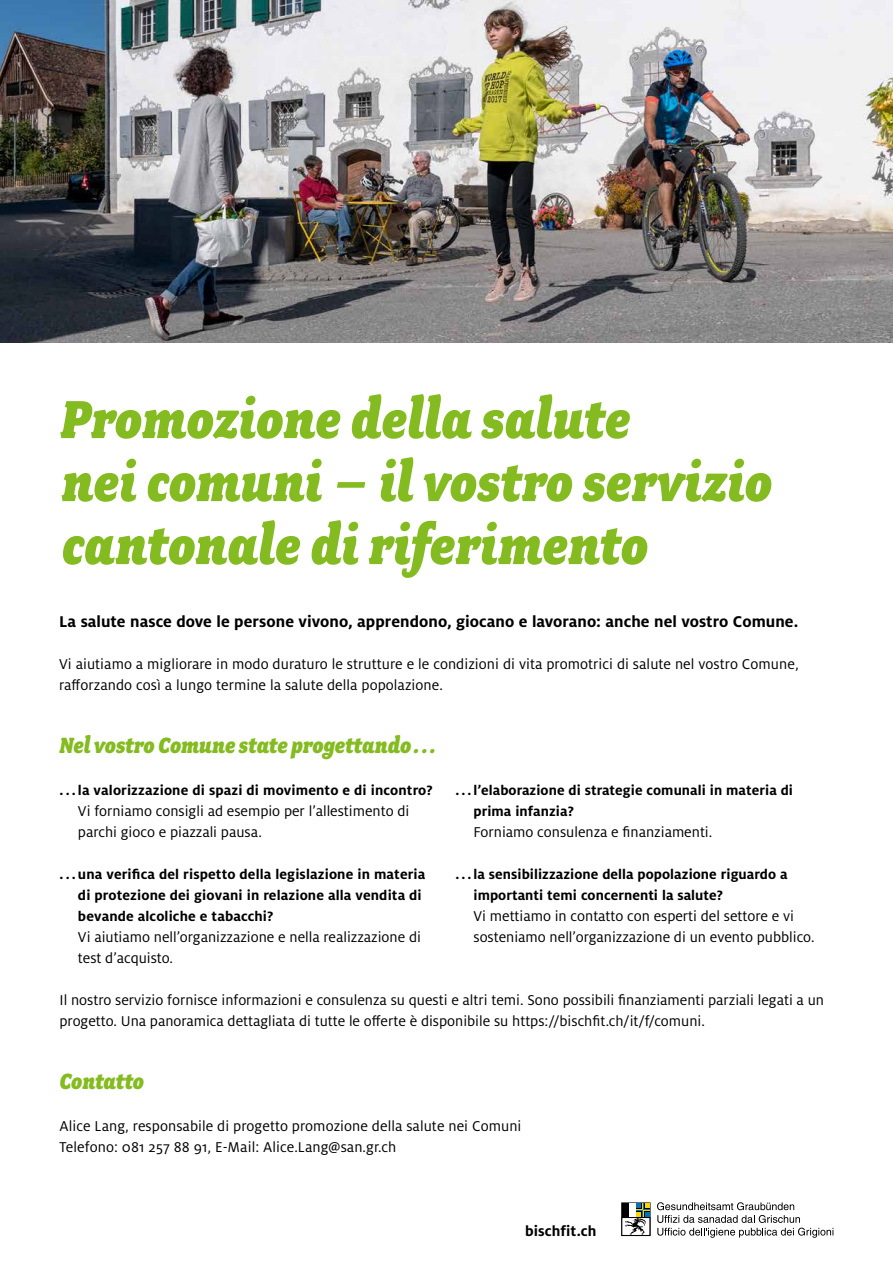
<style>
.page{position:relative;width:893px;height:1263px;background:#fff}
.page>*{position:absolute;margin:0;border:0;box-sizing:border-box;transform-origin:0 0}
.t1{font:italic 900 60px/63px "Fairplex Narrow";letter-spacing:.005em;color:#84bb20}
.t2{font:italic 900 24.75px "Fairplex Narrow";letter-spacing:.005em;color:#84bb20}
.t3{font:700 17.25px "Milo OT";letter-spacing:.005em;color:#000}
.t4{font:15.75px/21px "Milo OT";color:#000}
.t5{font:700 15.75px "Milo OT";letter-spacing:.005em;color:#000}
.t6{font:700 15px/21px "Milo OT";letter-spacing:.01em;color:#000}
</style>
<div class="page">
<svg style="left:657px;top:1202px;width:176px;height:36px"></svg>
<svg style="left:621px;top:1202px;width:30px;height:1px"></svg>
<svg style="left:621px;top:1203px;width:30px;height:33px"></svg>
<img style="left:0;top:0;width:893px;height:342px">
<h1 class="t1" style="left:61px;top:387px;width:713px">Promozione della salute<br>nei comuni – il vostro servizio cantonale di riferimento</h1>
<p class="t3" style="left:59px;top:612px;width:741px">La salute nasce dove le persone vivono, apprendono, giocano e lavorano: anche nel vostro Comune.</p>
<p class="t4" style="left:59px;top:654px;width:741px">Vi aiutiamo a migliorare in modo duraturo le strutture e le condizioni di vita promotrici di salute nel vostro Comune, rafforzando così a lungo termine la salute della popolazione.</p>
<h2 class="t2" style="left:60px;top:731px;width:378px">Nel vostro Comune state progettando . . .</h2>
<p class="t6" style="left:60px;top:780px;width:375px">. . . la valorizzazione di spazi di movimento e di incontro?</p>
<p class="t4" style="left:78px;top:801px;width:333px">Vi forniamo consigli ad esempio per l’allestimento di parchi gioco e piazzali pausa.</p>
<p class="t6" style="left:78px;top:864px;width:349px;text-indent:-18px">. . . una verifica del rispetto della legislazione in materia di protezione dei giovani in relazione alla vendita di bevande alcoliche e tabacchi?</p>
<p class="t4" style="left:78px;top:927px;width:344px">Vi aiutiamo nell’organizzazione e nella realizzazione di test d’acquisto.</p>
<p class="t6" style="left:473px;top:780px;width:321px;text-indent:-18px">. . . l’elaborazione di strategie comunali in materia di prima infanzia?</p>
<p class="t4" style="left:473px;top:822px;width:240px">Forniamo consulenza e finanziamenti.</p>
<p class="t6" style="left:473px;top:864px;width:316px;text-indent:-18px">. . . la sensibilizzazione della popolazione riguardo a importanti temi concernenti la salute?</p>
<p class="t4" style="left:473px;top:906px;width:342px">Vi mettiamo in contatto con esperti del settore e vi sosteniamo nell’organizzazione di un evento pubblico.</p>
<p class="t4" style="left:60px;top:990px;width:766px">Il nostro servizio fornisce informazioni e consulenza su questi e altri temi. Sono possibili finanziamenti parziali legati a un progetto. Una panoramica dettagliata di tutte le offerte è disponibile su https://bischfit.ch/it/f/comuni.</p>
<h2 class="t2" style="left:60px;top:1067px;width:86px">Contatto</h2>
<p class="t4" style="left:60px;top:1116px;width:463px">Alice Lang, responsabile di progetto promozione della salute nei Comuni<br>Telefono: 081 257 88 91, E-Mail: Alice.Lang@san.gr.ch</p>
<p class="t5" style="left:525px;top:1222px;width:73px">bischfit.ch</p>
</div>
